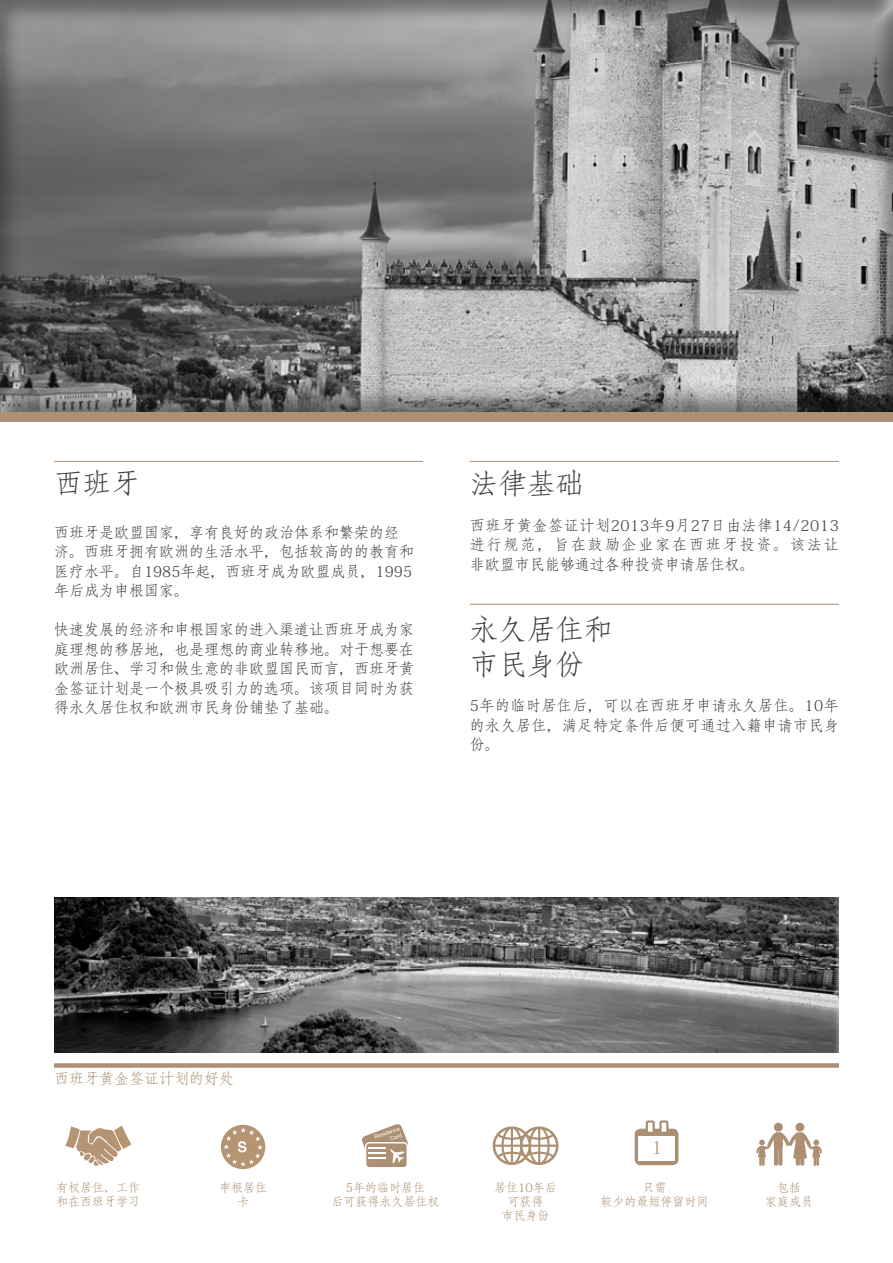
<style>
.page{position:relative;width:893px;height:1263px;background:#fff}
.page>*{position:absolute;margin:0;border:0;box-sizing:border-box;transform-origin:0 0}
.t1{font:28.5px "Adobe Fangsong Std";color:#404040}
.t2{font:18px "Adobe Fangsong Std";color:#ad9073}
.t3{font:15px/19.5px "Adobe Fangsong Std";color:#404040;text-align:justify}
.t4{font:15px "Adobe Fangsong Std";color:#ad9073}
.t5{font:12px "Adobe Fangsong Std";color:#ad9073}
</style>
<div class="page">
<div style="left:0;top:407px;width:893px;height:15px;background:#ad9073"></div>
<hr style="left:54px;top:461px;width:369px;height:1px;background:#ad9073">
<hr style="left:470px;top:461px;width:369px;height:1px;background:#ad9073">
<div style="left:54px;top:1063px;width:785px;height:5px;background:#ad9073"></div>
<div style="left:0;top:0;width:893px;height:412px;background:#231f20;opacity:.5"></div>
<img style="left:54px;top:897px;width:785px;height:155px">
<div style="left:774px;top:1123px;width:9px;height:8px;background:#ad9073;border-radius:50%"></div>
<div style="left:795px;top:1123px;width:9px;height:8px;background:#ad9073;border-radius:50%"></div>
<svg style="left:756px;top:1132px;width:66px;height:34px"></svg>
<div style="left:635px;top:1129px;width:43px;height:36px;background:#ad9073;border-radius:6px"></div>
<div style="left:638px;top:1137px;width:37px;height:24px;background:#fff"></div>
<div style="left:647px;top:1121px;width:7px;height:12px;background:#fff"></div>
<div style="left:646px;top:1120px;width:9px;height:14px;border:2px solid #ad9073"></div>
<div style="left:660px;top:1121px;width:7px;height:12px;background:#fff"></div>
<div style="left:659px;top:1120px;width:9px;height:14px;border:2px solid #ad9073"></div>
<hr style="left:470px;top:604px;width:369px;height:1px;background:#ad9073">
<svg style="left:362px;top:1124px;width:46px;height:43px"></svg>
<div style="left:221px;top:1125px;width:44px;height:44px;background:#b59473;border-radius:50%"></div>
<svg style="left:224px;top:1127px;width:39px;height:39px"></svg>
<svg style="left:65px;top:1126px;width:66px;height:40px"></svg>
<svg style="left:493px;top:1126px;width:65px;height:39px"></svg>
<p class="t1" style="left:54px;top:466px;width:87px">西班牙</p>
<p class="t3" style="left:54px;top:523px;width:361px;text-align:left">西班牙是欧盟国家，享有良好的政治体系和繁荣的经济。西班牙拥有欧洲的生活水平，包括较高的的教育和医疗水平。自1985年起，西班牙成为欧盟成员，1995年后成为申根国家。</p>
<p class="t3" style="left:54px;top:620px;width:361px">快速发展的经济和申根国家的进入渠道让西班牙成为家庭理想的移居地，也是理想的商业转移地。对于想要在欧洲居住、学习和做生意的非欧盟国民而言，西班牙黄金签证计划是一个极具吸引力的选项。该项目同时为获得永久居住权和欧洲市民身份铺垫了基础。</p>
<p class="t1" style="left:470px;top:466px;width:115px">法律基础</p>
<p class="t3" style="left:470px;top:516px;width:371px">西班牙黄金签证计划2013年9月27日由法律14/2013进行规范，旨在鼓励企业家在西班牙投资。该法让非欧盟市民能够通过各种投资申请居住权。</p>
<p class="t1" style="left:470px;top:612px;width:144px">永久居住和</p>
<p class="t1" style="left:470px;top:647px;width:115px">市民身份</p>
<p class="t3" style="left:470px;top:696px;width:370px">5年的临时居住后，可以在西班牙申请永久居住。10年的永久居住，满足特定条件后便可通过入籍申请市民身份。</p>
<p class="t4" style="left:54px;top:1069px;width:181px">西班牙黄金签证计划的好处</p>
<p class="t5" style="left:56px;top:1180px;width:85px">有权居住、工作</p>
<p class="t5" style="left:56px;top:1194px;width:85px">和在西班牙学习</p>
<p class="t5" style="left:219px;top:1180px;width:49px">申根居住</p>
<p class="t5" style="left:237px;top:1194px;width:13px">卡</p>
<p class="t5" style="left:346px;top:1180px;width:81px">5年的临时居住</p>
<p class="t5" style="left:332px;top:1194px;width:109px">后可获得永久居住权</p>
<p class="t5" style="left:494px;top:1180px;width:64px">居住10年后</p>
<p class="t5" style="left:508px;top:1194px;width:37px">可获得</p>
<p class="t5" style="left:502px;top:1209px;width:49px">市民身份</p>
<p class="t2" style="left:651px;top:1136px;width:12px">1</p>
<p class="t5" style="left:642px;top:1180px;width:25px">只需</p>
<p class="t5" style="left:600px;top:1194px;width:109px">较少的最短停留时间</p>
<p class="t5" style="left:777px;top:1180px;width:25px">包括</p>
<p class="t5" style="left:765px;top:1194px;width:49px">家庭成员</p>
</div>
